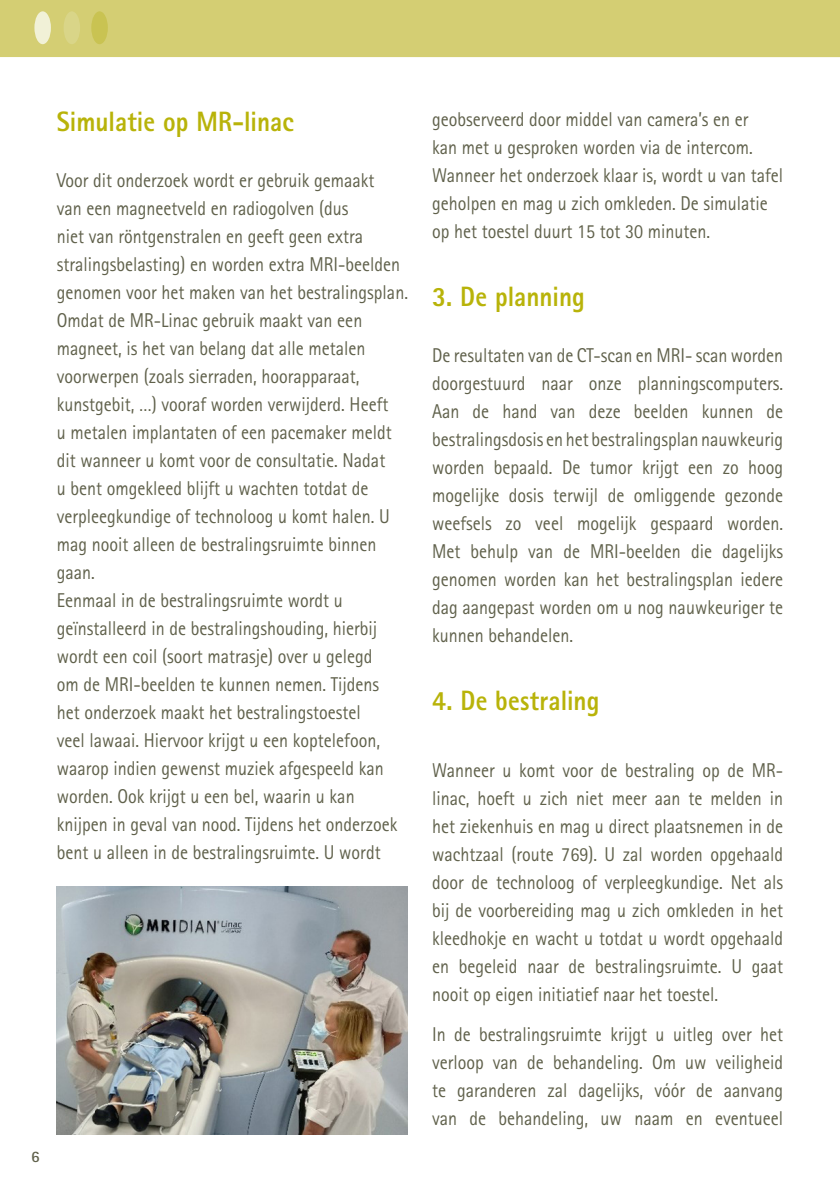
<style>
.page{position:relative;width:840px;height:1191px;background:#fff}
.page>*{position:absolute;margin:0;border:0;box-sizing:border-box;transform-origin:0 0}
.tabel_titel{font:800 28px "Rotis Sans Serif Std";letter-spacing:.005em;color:#b8b309;scale:.9 1}
.tabel_titel-2{font:20px/28px "Rotis Sans Serif Std";color:#60614b;scale:.9 1}
.t1{font:700 16px "Rotis Sans Serif Std";color:#60614b}
</style>
<div class="page">
<div style="left:0;top:0;width:839px;height:57px;background:#d4ce73"></div>
<div style="left:91px;top:11px;width:17px;height:33px;background:#c9c352;border-radius:50%"></div>
<div style="left:64px;top:11px;width:16px;height:33px;background:#d9d588;border-radius:50%"></div>
<div style="left:34px;top:11px;width:17px;height:33px;background:#f1f1d7;border-radius:50%"></div>
<img style="left:57px;top:886px;width:351px;height:248px">
<p class="tabel_titel" style="left:57px;top:104px;width:265px">Simulatie op MR-linac</p>
<p class="tabel_titel-2" style="left:57px;top:166px;width:391px">Voor dit onderzoek wordt er gebruik gemaakt<br>van een magneetveld en radiogolven (dus<br>niet van röntgenstralen en geeft geen extra stralingsbelasting) en worden extra MRI-beelden genomen voor het maken van het bestralingsplan.<br>Omdat de MR-Linac gebruik maakt van een magneet, is het van belang dat alle metalen voorwerpen (zoals sierraden, hoorapparaat, kunstgebit, …) vooraf worden verwijderd. Heeft<br>u metalen implantaten of een pacemaker meldt dit wanneer u komt voor de consultatie. Nadat<br>u bent omgekleed blijft u wachten totdat de verpleegkundige of technoloog u komt halen. U mag nooit alleen de bestralingsruimte binnen gaan.</p>
<p class="tabel_titel-2" style="left:57px;top:586px;width:380px">Eenmaal in de bestralingsruimte wordt u geïnstalleerd in de bestralingshouding, hierbij wordt een coil (soort matrasje) over u gelegd om de MRI-beelden te kunnen nemen. Tijdens het onderzoek maakt het bestralingstoestel<br>veel lawaai. Hiervoor krijgt u een koptelefoon, waarop indien gewenst muziek afgespeeld kan worden. Ook krijgt u een bel, waarin u kan knijpen in geval van nood. Tijdens het onderzoek bent u alleen in de bestralingsruimte. U wordt</p>
<p class="t1" style="left:31px;top:1146px;width:10px">6</p>
<p class="tabel_titel-2" style="left:432px;top:105px;width:391px">geobserveerd door middel van camera’s en er<br>kan met u gesproken worden via de intercom.<br>Wanneer het onderzoek klaar is, wordt u van tafel geholpen en mag u zich omkleden. De simulatie op het toestel duurt 15 tot 30 minuten.</p>
<p class="tabel_titel" style="left:432px;top:278px;width:171px">3. De planning</p>
<p class="tabel_titel-2" style="left:432px;top:341px;width:391px;text-align:justify">De resultaten van de CT-scan en MRI- scan worden doorgestuurd naar onze planningscomputers.<br>Aan de hand van deze beelden kunnen de bestralingsdosis en het bestralingsplan nauwkeurig worden bepaald. De tumor krijgt een zo hoog mogelijke dosis terwijl de omliggende gezonde weefsels zo veel mogelijk gespaard worden.<br>Met behulp van de MRI-beelden die dagelijks genomen worden kan het bestralingsplan iedere dag aangepast worden om u nog nauwkeuriger te kunnen behandelen.</p>
<p class="tabel_titel" style="left:432px;top:682px;width:187px">4. De bestraling</p>
<p class="tabel_titel-2" style="left:432px;top:756px;width:391px;text-align:justify">Wanneer u komt voor de bestraling op de MR&shy;linac, hoeft u zich niet meer aan te melden in het ziekenhuis en mag u direct plaatsnemen in de wachtzaal (route 769). U zal worden opgehaald door de technoloog of verpleegkundige. Net als bij de voorbereiding mag u zich omkleden in het kleedhokje en wacht u totdat u wordt opgehaald en begeleid naar de bestralingsruimte. U gaat nooit op eigen initiatief naar het toestel.</p>
<p class="tabel_titel-2" style="left:432px;top:1020px;width:391px;text-align:justify">In de bestralingsruimte krijgt u uitleg over het verloop van de behandeling. Om uw veiligheid te garanderen zal dagelijks, vóór de aanvang van de behandeling, uw naam en eventueel</p>
</div>
